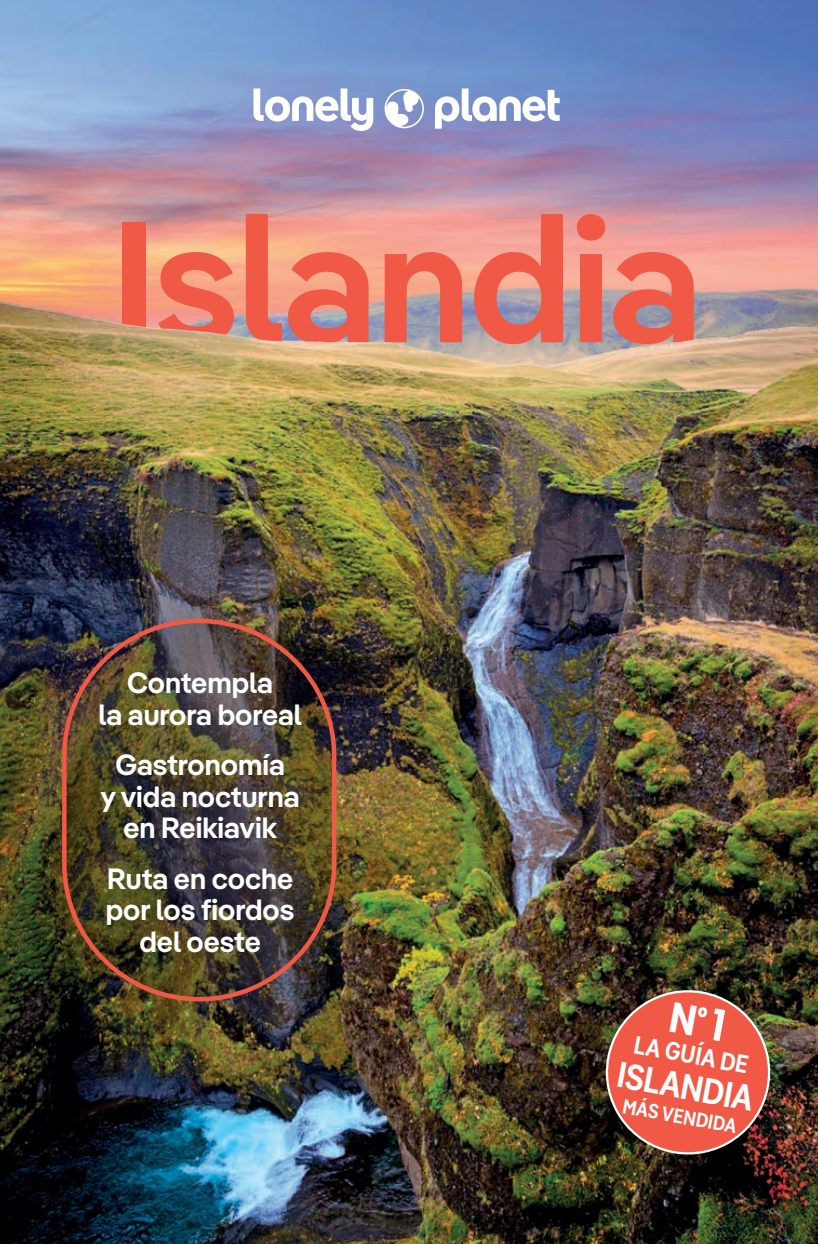
<style>
.page{position:relative;width:818px;height:1244px;background:#fff}
.page>*{position:absolute;margin:0;border:0;box-sizing:border-box;transform-origin:0 0}
.Title_3{font:600 171px "Pangea Text";letter-spacing:-.045em;color:#f05946}
.t1{font:36px "Pangea Text Cond Semi Bold LP";color:#fff}
.t2{font:600 29.25px/31.5px "Pangea";color:#fff;text-align:center}
.t3{font:25.2px "Pangea Text Cond Semi Bold LP";color:#fff}
.t4{font:20.25px "Pangea Text Cond Semi Bold LP";color:#fff}
</style>
<div class="page">
<img style="left:0;top:415px;width:818px;height:829px">
<img style="left:64px;top:621px;width:270px;height:378px;border-radius:135px">
<div style="left:62px;top:618px;width:274px;height:383px;border:4px solid #f05946;border-radius:135px"></div>
<img style="left:0;top:0;width:818px;height:415px">
<svg style="left:813px;top:1241px;width:5px;height:3px"></svg>
<img style="left:595px;top:979px;width:185px;height:186px">
<p class="Title_3" style="left:108px;top:149px;width:598px">Islandia</p>
<p class="t2" style="left:98px;top:666px;width:205px">Contempla<br>la aurora boreal</p>
<p class="t2" style="left:101px;top:748px;width:201px">Gastronomía<br>y vida nocturna en Reikiavik</p>
<p class="t2" style="left:106px;top:861px;width:190px">Ruta en coche por los fiordos del oeste</p>
<p class="t3" style="left:637px;top:1025px;width:118px;rotate:10deg">LA GUÍA DE</p>
<p class="t1" style="left:623px;top:1046px;width:140px;rotate:11deg">ISLANDIA</p>
<p class="t4" style="left:625px;top:1090px;width:117px;rotate:10deg">MÁS VENDIDA</p>
</div>
